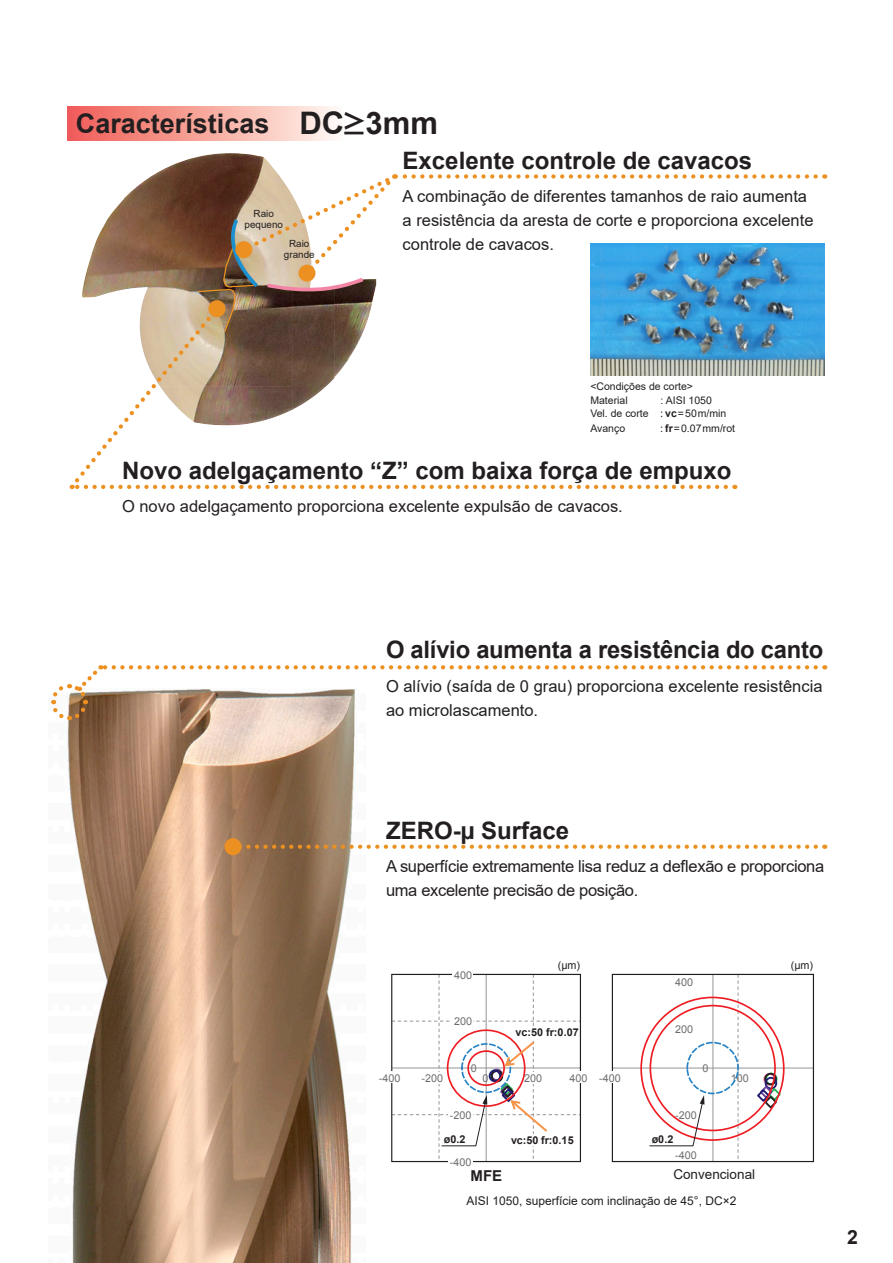
<style>
.page{position:relative;width:893px;height:1263px;background:#fff}
.page>*{position:absolute;margin:0;border:0;box-sizing:border-box;transform-origin:0 0}
.t1{font:700 27px "Arial";color:#231f20}
.t2{font:700 24px "Arial";color:#231f20}
.t3{font:700 19.5px "Arial";color:#231f20}
.t4{font:16.5px/24px "Arial";color:#231f20}
.t5{font:16.5px/24px "Arial";letter-spacing:-.02em;color:#231f20}
.t6{font:700 15px "Arial";color:#231f20}
.t7{font:13.5px "Arial";color:#231f20}
.t8{font:12px "Arial";color:#231f20}
.t9{font:10.8px "Arial";color:#6c6d70}
.t10{font:700 10.8px "Arial";color:#231f20}
.t11{font:10.8px "Arial";color:#231f20}
.t12{font:10.5px/13.5px "Arial";color:#231f20}
.t13{font:9.9px/10.5px "Arial";color:#231f20;text-align:center}
.s1{font-size:31.05px}
.s2{font-family:"MAR";font-weight:400;font-size:24.3px}
.s3{font-family:"Koz Go Pr 6 N"}
.s4{font-weight:700}
</style>
<div class="page">
<img style="left:816px;top:243px;width:8px;height:132px">
<img style="left:64px;top:723px;width:292px;height:540px">
<svg style="left:241px;top:844px;width:575px;height:5px"></svg>
<div style="left:224px;top:838px;width:17px;height:17px;background:#ec9121;border-radius:50%"></div>
<hr style="left:712px;top:974px;width:1px;height:187px;background:#939598">
<hr style="left:612px;top:1067px;width:201px;height:1px;background:#939598">
<svg style="left:738px;top:976px;width:1px;height:183px"></svg>
<div style="left:765px;top:1073px;width:12px;height:12px;border:2px solid #21b259;border-radius:50%"></div>
<div style="left:763px;top:1073px;width:13px;height:12px;border:2px solid #f16692;border-radius:50%"></div>
<div style="left:764px;top:1073px;width:13px;height:12px;border:2px solid #231f20;border-radius:50%"></div>
<div style="left:765px;top:1077px;width:12px;height:12px;border:2px solid #201c70;border-radius:50%"></div>
<svg style="left:757px;top:1084px;width:25px;height:26px"></svg>
<div style="left:686px;top:1042px;width:53px;height:52px;border:2px dashed #2783c5;border-radius:50%"></div>
<svg style="left:649px;top:1095px;width:55px;height:52px"></svg>
<svg style="left:393px;top:976px;width:186px;height:184px"></svg>
<div style="left:506px;top:1134px;width:70px;height:11px;background:#fff"></div>
<div style="left:435px;top:1072px;width:8px;height:11px;background:#fff"></div>
<div style="left:529px;top:1072px;width:9px;height:11px;background:#fff"></div>
<div style="left:449px;top:1110px;width:24px;height:11px;background:#fff"></div>
<div style="left:453px;top:1015px;width:20px;height:11px;background:#fff"></div>
<div style="left:529px;top:1027px;width:9px;height:11px;background:#fff"></div>
<div style="left:612px;top:974px;width:202px;height:188px;border:1px solid #231f20"></div>
<div style="left:600px;top:1071px;width:25px;height:11px;background:#fff"></div>
<div style="left:391px;top:974px;width:190px;height:188px;border:1px solid #231f20"></div>
<div style="left:449px;top:1156px;width:24px;height:11px;background:#fff"></div>
<div style="left:383px;top:1071px;width:24px;height:11px;background:#fff"></div>
<div style="left:566px;top:1071px;width:25px;height:11px;background:#fff"></div>
<div style="left:453px;top:969px;width:20px;height:11px;background:#fff"></div>
<svg style="left:51px;top:665px;width:765px;height:58px"></svg>
<div style="left:67px;top:106px;width:277px;height:34px;background:linear-gradient(to right,#f05a51,#fffaf1)"></div>
<svg style="left:71px;top:174px;width:745px;height:315px"></svg>
<div style="left:208px;top:300px;width:17px;height:17px;background:#ec9121;border-radius:50%"></div>
<h1 class="t1" style="left:76px;top:104px;width:364px">Características <span class="s1">DC</span><span class="s2">&gt;</span><span class="s1">3mm</span></h1>
<p class="t13" style="left:245px;top:208px;width:40px">Raio pequeno</p>
<p class="t13" style="left:284px;top:238px;width:32px">Raio grande</p>
<h2 class="t2" style="left:403px;top:143px;width:351px">Excelente controle de cavacos</h2>
<p class="t4" style="left:403px;top:184px;width:412px">A combinação de diferentes tamanhos de raio aumenta a resistência da aresta de corte e proporciona excelente controle de cavacos.</p>
<p class="t12" style="left:590px;top:379px;width:104px">&lt;Condições de corte&gt;<br>Material</p>
<p class="t12" style="left:590px;top:393px;width:138px;text-indent:70px">: AISI 1050<br>Vel. de corte <span class="s3">:</span> <span class="s4">vc</span>=50m/min</p>
<p class="t12" style="left:590px;top:421px;width:36px">Avanço</p>
<p class="t12" style="left:660px;top:421px;width:76px"><span class="s3">:</span> <span class="s4">fr</span>=0.07mm/rot</p>
<h2 class="t2" style="left:122px;top:454px;width:611px">Novo adelgaçamento “Z” com baixa força de empuxo</h2>
<p class="t4" style="left:122px;top:494px;width:502px">O novo adelgaçamento proporciona excelente expulsão de cavacos.</p>
<h2 class="t2" style="left:386px;top:632px;width:439px">O alívio aumenta a resistência do canto</h2>
<p class="t4" style="left:386px;top:674px;width:438px">O alívio (saída de 0 grau) proporciona excelente resistência ao microlascamento.</p>
<h2 class="t2" style="left:386px;top:814px;width:185px">ZERO-µ Surface</h2>
<p class="t5" style="left:386px;top:854px;width:440px">A superfície extremamente lisa reduz a deflexão e proporciona uma excelente precisão de posição.</p>
<p class="t9" style="left:454px;top:968px;width:19px">400</p>
<p class="t11" style="left:558px;top:958px;width:24px">(µm)</p>
<p class="t9" style="left:454px;top:1014px;width:19px">200</p>
<p class="t10" style="left:516px;top:1025px;width:65px">vc:50 fr:0.07</p>
<p class="t9" style="left:471px;top:1061px;width:8px">0</p>
<p class="t9" style="left:421px;top:1071px;width:23px">-200</p>
<p class="t9" style="left:524px;top:1071px;width:19px">200</p>
<p class="t9" style="left:482px;top:1071px;width:8px">0</p>
<p class="t9" style="left:379px;top:1071px;width:23px">-400</p>
<p class="t9" style="left:570px;top:1071px;width:19px">400</p>
<p class="t9" style="left:450px;top:1108px;width:23px">-200</p>
<p class="t9" style="left:599px;top:1071px;width:23px">-400</p>
<p class="t9" style="left:675px;top:975px;width:19px">400</p>
<p class="t9" style="left:675px;top:1022px;width:19px">200</p>
<p class="t9" style="left:702px;top:1061px;width:8px">0</p>
<p class="t9" style="left:675px;top:1108px;width:23px">-200</p>
<p class="t10" style="left:444px;top:1132px;width:23px">ø0.2</p>
<p class="t10" style="left:511px;top:1133px;width:64px">vc:50 fr:0.15</p>
<p class="t10" style="left:652px;top:1132px;width:23px">ø0.2</p>
<p class="t9" style="left:450px;top:1155px;width:23px">-400</p>
<p class="t9" style="left:675px;top:1148px;width:23px">-400</p>
<p class="t9" style="left:731px;top:1071px;width:19px">100</p>
<p class="t7" style="left:673px;top:1165px;width:83px">Convencional</p>
<p class="t8" style="left:466px;top:1193px;width:271px">AISI 1050, superfície com inclinação de 45°, DC×2</p>
<p class="t6" style="left:470px;top:1165px;width:33px">MFE</p>
<p class="t11" style="left:791px;top:958px;width:24px">(µm)</p>
<p class="t3" style="left:847px;top:1224px;width:12px">2</p>
</div>
